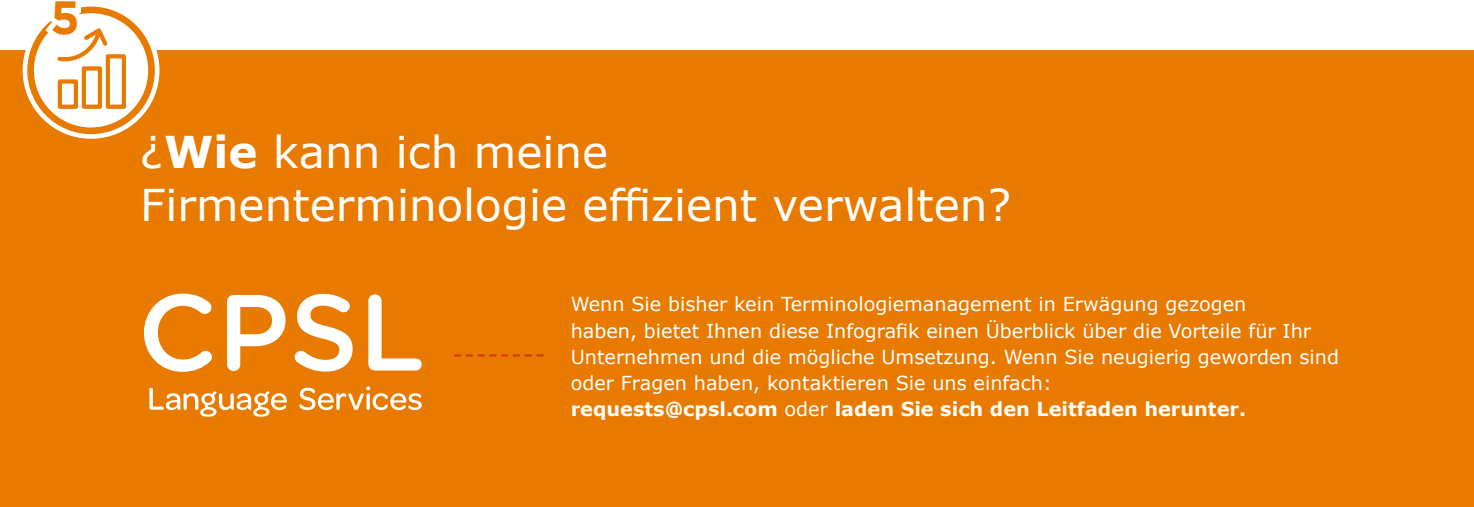
<style>
.page{position:relative;width:1474px;height:507px;background:#fff}
.page>*{position:absolute;margin:0;border:0;box-sizing:border-box;transform-origin:0 0}
.Text{font:700 46.38px "Gotham";color:#e87a00}
.Text-2{font:43.75px "Verdana";color:#fff}
.Text-3{font:19.25px/26.2px "Verdana";color:#fff}
.Text-4{font:700 19.25px "Verdana";color:#fff}
.s1{font-weight:700}
.s2{font-weight:400}
</style>
<div class="page">
<div style="left:0;top:50px;width:1473px;height:457px;background:#e87a00"></div>
<div style="left:23px;top:2px;width:136px;height:137px;border:10px solid #fff;border-radius:50%"></div>
<svg style="left:31px;top:10px;width:120px;height:121px;fill:#fff"></svg>
<div style="left:27px;top:7px;width:128px;height:127px;border:7px solid #e87a00;border-radius:50%"></div>
<svg style="left:38px;top:2px;width:89px;height:107px"></svg>
<svg style="left:227px;top:295px;width:58px;height:76px"></svg>
<svg style="left:144px;top:293px;width:68px;height:79px"></svg>
<svg style="left:294px;top:294px;width:58px;height:77px"></svg>
<svg style="left:149px;top:388px;width:138px;height:28px"></svg>
<svg style="left:299px;top:386px;width:122px;height:24px"></svg>
<svg style="left:368px;top:294px;width:53px;height:76px"></svg>
<svg style="left:454px;top:354px;width:89px;height:2px"></svg>
<p class="Text" style="left:51px;top:-9px;width:31px">5</p>
<p class="Text-2" style="left:140px;top:122px;width:469px">¿<span class="s1">Wie</span> kann ich meine</p>
<p class="Text-2" style="left:140px;top:175px;width:872px">Firmenterminologie effizient verwalten?</p>
<p class="Text-3" style="left:570px;top:291px;width:769px">Wenn Sie bisher kein Terminologiemanagement in Erwägung gezogen<br>haben, bietet Ihnen diese Infografik einen Überblick über die Vorteile für Ihr Unternehmen und die mögliche Umsetzung. Wenn Sie neugierig geworden sind oder Fragen haben, kontaktieren Sie uns einfach:</p>
<p class="Text-4" style="left:570px;top:396px;width:677px">requests@cpsl.com <span class="s2">oder</span> laden Sie sich den Leitfaden herunter.</p>
</div>
